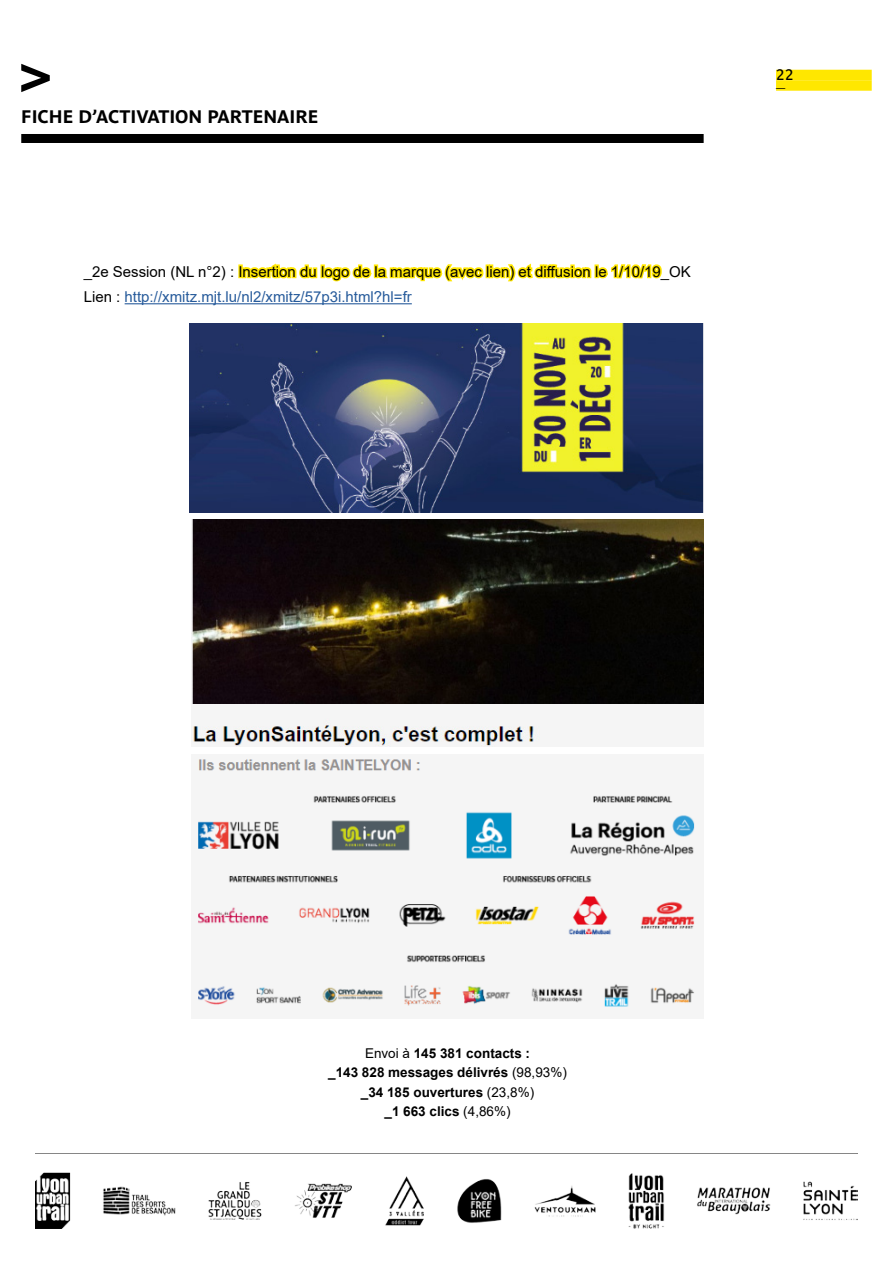
<style>
.page{position:relative;width:893px;height:1263px;background:#fff}
.page>*{position:absolute;margin:0;border:0;box-sizing:border-box;transform-origin:0 0}
.t1{font:700 18px "Parisine Pro";color:#000}
.t2{font:15px/25.5px "Arial";color:#000}
.t3{font:15px "Parisine Pro";color:#000}
.t4{font:700 13.5px/19.5px "Arial";color:#000;text-align:center}
.t5{font:9px "Parisine Pro";color:#000}
.s1{color:#275b9b}
.s2{font-weight:400}
</style>
<div class="page">
<div style="left:776px;top:70px;width:96px;height:10px;background:#ffe700"></div>
<div style="left:776px;top:80px;width:96px;height:11px;background:#ffe700"></div>
<div style="left:21px;top:134px;width:683px;height:9px;background:#000"></div>
<svg style="left:21px;top:64px;width:29px;height:28px"></svg>
<img style="left:35px;top:1153px;width:823px;height:75px">
<img style="left:191px;top:520px;width:513px;height:227px">
<img style="left:198px;top:759px;width:497px;height:248px">
<img style="left:189px;top:324px;width:515px;height:189px">
<hr style="left:125px;top:303px;width:287px;height:1px;background:#275b9b">
<div style="left:238px;top:264px;width:5px;height:14px;border:3px solid #ffe700"></div>
<svg style="left:241px;top:263px;width:421px;height:19px"></svg>
<p class="t1" style="left:21px;top:103px;width:299px">FICHE D’ACTIVATION PARTENAIRE</p>
<p class="t2" style="left:84px;top:259px;width:609px">_2e Session (NL n°2) : Insertion du logo de la marque (avec lien) et diffusion le 1/10/19_OK<br>Lien : <span class="s1">http://xmitz.mjt.lu/nl2/xmitz/57p3i.html?hl=fr</span></p>
<p class="t3" style="left:776px;top:64px;width:19px">22</p>
<p class="t5" style="left:776px;top:81px;width:11px">—</p>
<p class="t4" style="left:328px;top:1043px;width:240px"><span class="s2">Envoi à</span> 145 381 contacts :<br>_143 828 messages délivrés <span class="s2">(98,93%) </span>_34 185 ouvertures <span class="s2">(23,8%)<br></span>_1 663 clics <span class="s2">(4,86%)</span></p>
</div>
